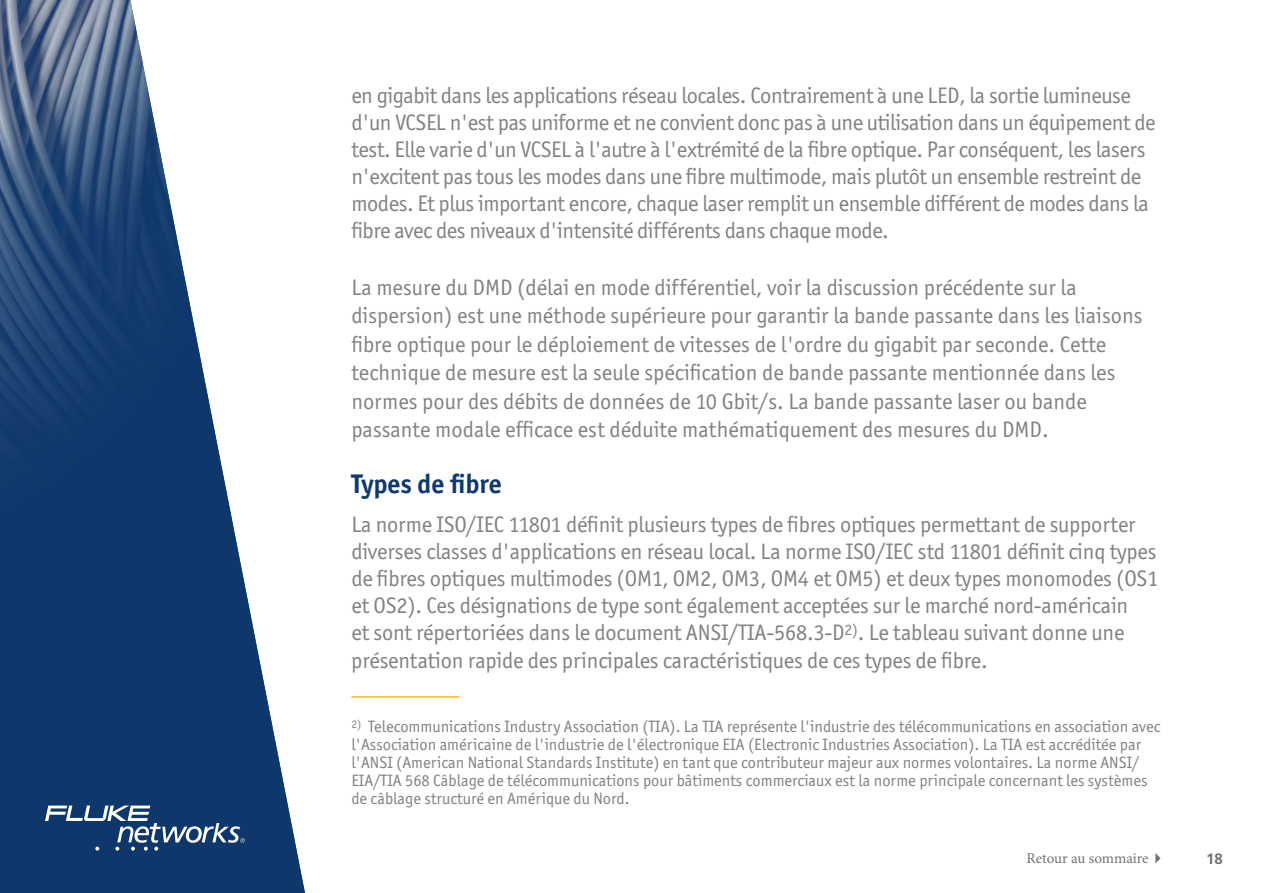
<style>
.page{position:relative;width:1263px;height:893px;background:#fff}
.page>*{position:absolute;margin:0;border:0;box-sizing:border-box;transform-origin:0 0}
.t1{font:700 27px "Officina Sans ITC Std";color:#0f3a6e}
.t2{font:22.5px/27px "Officina Sans ITC Std";letter-spacing:-.01em;color:#808285}
.t3{font:16.5px/18px "Officina Sans ITC Std";color:#808285}
.t4{font:15px "Minion Pro";letter-spacing:-.005em;color:#737373}
.t5{font:700 15px "Frutiger LT Std";color:#737373}
</style>
<div class="page">
<img style="left:0;top:0;width:305px;height:893px">
<svg style="left:45px;top:806px;width:200px;height:45px;background:#385984"></svg>
<svg style="left:1155px;top:853px;width:5px;height:10px"></svg>
<hr style="left:351px;top:696px;width:108px;height:2px;background:#fdb924">
<p class="t2" style="left:351px;top:81px;width:806px">en gigabit dans les applications réseau locales. Contrairement à une LED, la sortie lumineuse d'un VCSEL n'est pas uniforme et ne convient donc pas à une utilisation dans un équipement de test. Elle varie d'un VCSEL à l'autre à l'extrémité de la fibre optique. Par conséquent, les lasers n'excitent pas tous les modes dans une fibre multimode, mais plutôt un ensemble restreint de modes. Et plus important encore, chaque laser remplit un ensemble différent de modes dans la fibre avec des niveaux d'intensité différents dans chaque mode.</p>
<p class="t2" style="left:351px;top:273px;width:793px;line-height:28.5px">La mesure du DMD (délai en mode différentiel, voir la discussion précédente sur la dispersion) est une méthode supérieure pour garantir la bande passante dans les liaisons fibre optique pour le déploiement de vitesses de l'ordre du gigabit par seconde. Cette technique de mesure est la seule spécification de bande passante mentionnée dans les normes pour des débits de données de 10 Gbit/s. La bande passante laser ou bande passante modale efficace est déduite mathématiquement des mesures du DMD.</p>
<p class="t1" style="left:351px;top:467px;width:152px">Types de fibre</p>
<p class="t2" style="left:351px;top:510px;width:809px">La norme ISO/IEC 11801 définit plusieurs types de fibres optiques permettant de supporter diverses classes d'applications en réseau local. La norme ISO/IEC std 11801 définit cinq types de fibres optiques multimodes (OM1, OM2, OM3, OM4 et OM5) et deux types monomodes (OS1 et OS2). Ces désignations de type sont également acceptées sur le marché nord-américain<br>et sont répertoriées dans le document ANSI/TIA-568.3-D<sup>2)</sup>. Le tableau suivant donne une présentation rapide des principales caractéristiques de ces types de fibre.</p>
<p class="t3" style="left:351px;top:717px;width:811px"><sup>2)</sup> Telecommunications Industry Association (TIA). La TIA représente l'industrie des télécommunications en association avec l'Association américaine de l'industrie de l'électronique EIA (Electronic Industries Association). La TIA est accréditée par l'ANSI (American National Standards Institute) en tant que contributeur majeur aux normes volontaires. La norme ANSI/ EIA/TIA 568 Câblage de télécommunications pour bâtiments commerciaux est la norme principale concernant les systèmes de câblage structuré en Amérique du Nord.</p>
<p class="t4" style="left:1026px;top:848px;width:124px">Retour au sommaire</p>
<p class="t5" style="left:1206px;top:850px;width:18px">18</p>
</div>
